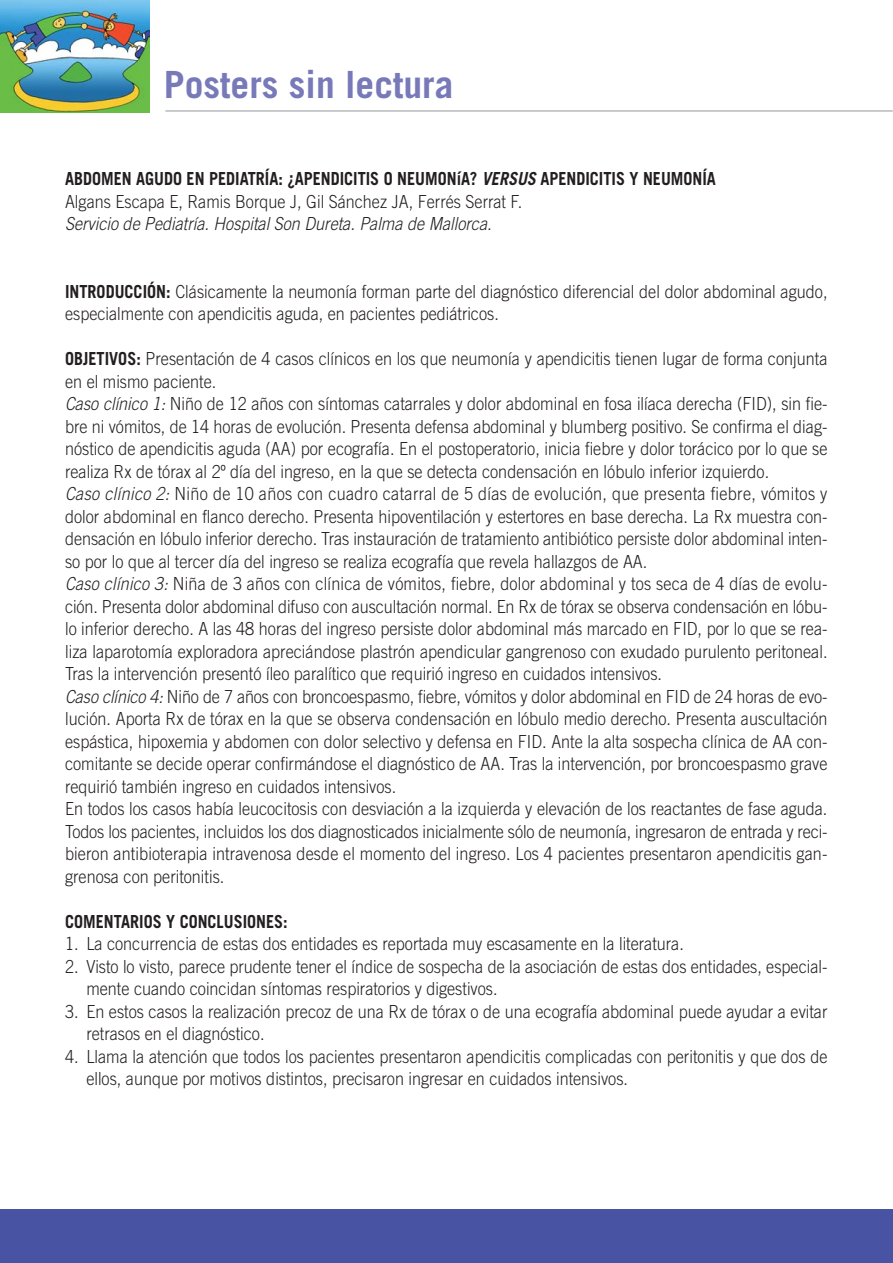
<style>
.page{position:relative;width:893px;height:1263px;background:#fff}
.page>*{position:absolute;margin:0;border:0;box-sizing:border-box;transform-origin:0 0}
.t1{font:700 37.5px "Trade Gothic";color:#7779b9}
.t2{font:300 18px/22.5px "Trade Gothic";color:#231f20;scale:.9 1}
.t3{font:700 18px/22.5px "Trade Gothic";color:#231f20;scale:.9 1}
.t4{font:italic 300 18px "Trade Gothic";color:#231f20;scale:.9 1}
.s1{font-style:italic}
.s2{font-weight:300}
.s3{font-weight:700}
</style>
<div class="page">
<img style="left:0;top:1px;width:150px;height:111px">
<hr style="left:165px;top:111px;width:728px;height:1px;background:#939598">
<div style="left:0;top:1209px;width:893px;height:54px;background:#4853a4"></div>
<h1 class="t1" style="left:164px;top:71px;width:291px">Posters sin lectura</h1>
<p class="t3" style="left:65px;top:169px;width:725px">ABDOMEN AGUDO EN PEDIATRÍA: ¿APENDICITIS O NEUMONíA? <span class="s1">VERSUS</span>APENDICITIS Y NEUMONÍA<br><span class="s2">Algans Escapa E, Ramis Borque J, Gil Sánchez JA, Ferrés Serrat F.</span></p>
<p class="t4" style="left:65px;top:217px;width:479px">Servicio de Pediatría. Hospital Son Dureta. Palma de Mallorca.</p>
<p class="t2" style="left:65px;top:282px;width:849px"><span class="s3">INTRODUCCIÓN:</span> Clásicamente la neumonía forman parte del diagnóstico diferencial del dolor abdominal agudo, especialmente con apendicitis aguda, en pacientes pediátricos.</p>
<p class="t2" style="left:65px;top:349px;width:849px"><span class="s3">OBJETIVOS:</span> Presentación de 4 casos clínicos en los que neumonía y apendicitis tienen lugar de forma conjunta en el mismo paciente.<br><span class="s1">Caso clínico 1:</span>Niño de 12 años con síntomas catarrales y dolor abdominal en fosa ilíaca derecha (FID), sin fie&shy;bre ni vómitos, de 14 horas de evolución. Presenta defensa abdominal y blumberg positivo. Se confirma el diag&shy;nóstico de apendicitis aguda (AA) por ecografía. En el postoperatorio, inicia fiebre y dolor torácico por lo que se realiza Rx de tórax al 2º día del ingreso, en la que se detecta condensación en lóbulo inferior izquierdo.<br><span class="s1">Caso clínico 2:</span>Niño de 10 años con cuadro catarral de 5 días de evolución, que presenta fiebre, vómitos y dolor abdominal en flanco derecho. Presenta hipoventilación y estertores en base derecha. La Rx muestra con&shy;densación en lóbulo inferior derecho. Tras instauración de tratamiento antibiótico persiste dolor abdominal inten&shy;so por lo que al tercer día del ingreso se realiza ecografía que revela hallazgos de AA.<br><span class="s1">Caso clínico 3:</span>Niña de 3 años con clínica de vómitos, fiebre, dolor abdominal y tos seca de 4 días de evolu&shy;ción. Presenta dolor abdominal difuso con auscultación normal. En Rx de tórax se observa condensación en lóbu&shy;lo inferior derecho. A las 48 horas del ingreso persiste dolor abdominal más marcado en FID, por lo que se rea&shy;liza laparotomía exploradora apreciándose plastrón apendicular gangrenoso con exudado purulento peritoneal.<br>Tras la intervención presentó íleo paralítico que requirió ingreso en cuidados intensivos.<br><span class="s1">Caso clínico 4:</span>Niño de 7 años con broncoespasmo, fiebre, vómitos y dolor abdominal en FID de 24 horas de evo&shy;lución. Aporta Rx de tórax en la que se observa condensación en lóbulo medio derecho. Presenta auscultación espástica, hipoxemia y abdomen con dolor selectivo y defensa en FID. Ante la alta sospecha clínica de AA con&shy;comitante se decide operar confirmándose el diagnóstico de AA. Tras la intervención, por broncoespasmo grave requirió también ingreso en cuidados intensivos.<br>En todos los casos había leucocitosis con desviación a la izquierda y elevación de los reactantes de fase aguda.<br>Todos los pacientes, incluidos los dos diagnosticados inicialmente sólo de neumonía, ingresaron de entrada y reci&shy;bieron antibioterapia intravenosa desde el momento del ingreso. Los 4 pacientes presentaron apendicitis gan&shy;grenosa con peritonitis.</p>
<p class="t3" style="left:65px;top:912px;width:249px">COMENTARIOS Y CONCLUSIONES:</p>
<p class="t2" style="left:65px;top:934px;width:689px">1. La concurrencia de estas dos entidades es reportada muy escasamente en la literatura.</p>
<p class="t2" style="left:86px;top:957px;width:825px;text-indent:-21px">2. Visto lo visto, parece prudente tener el índice de sospecha de la asociación de estas dos entidades, especial&shy;mente cuando coincidan síntomas respiratorios y digestivos.</p>
<p class="t2" style="left:86px;top:1002px;width:825px;text-indent:-21px">3. En estos casos la realización precoz de una Rx de tórax o de una ecografía abdominal puede ayudar a evitar retrasos en el diagnóstico.</p>
<p class="t2" style="left:86px;top:1047px;width:825px;text-indent:-21px">4. Llama la atención que todos los pacientes presentaron apendicitis complicadas con peritonitis y que dos de ellos, aunque por motivos distintos, precisaron ingresar en cuidados intensivos.</p>
</div>
